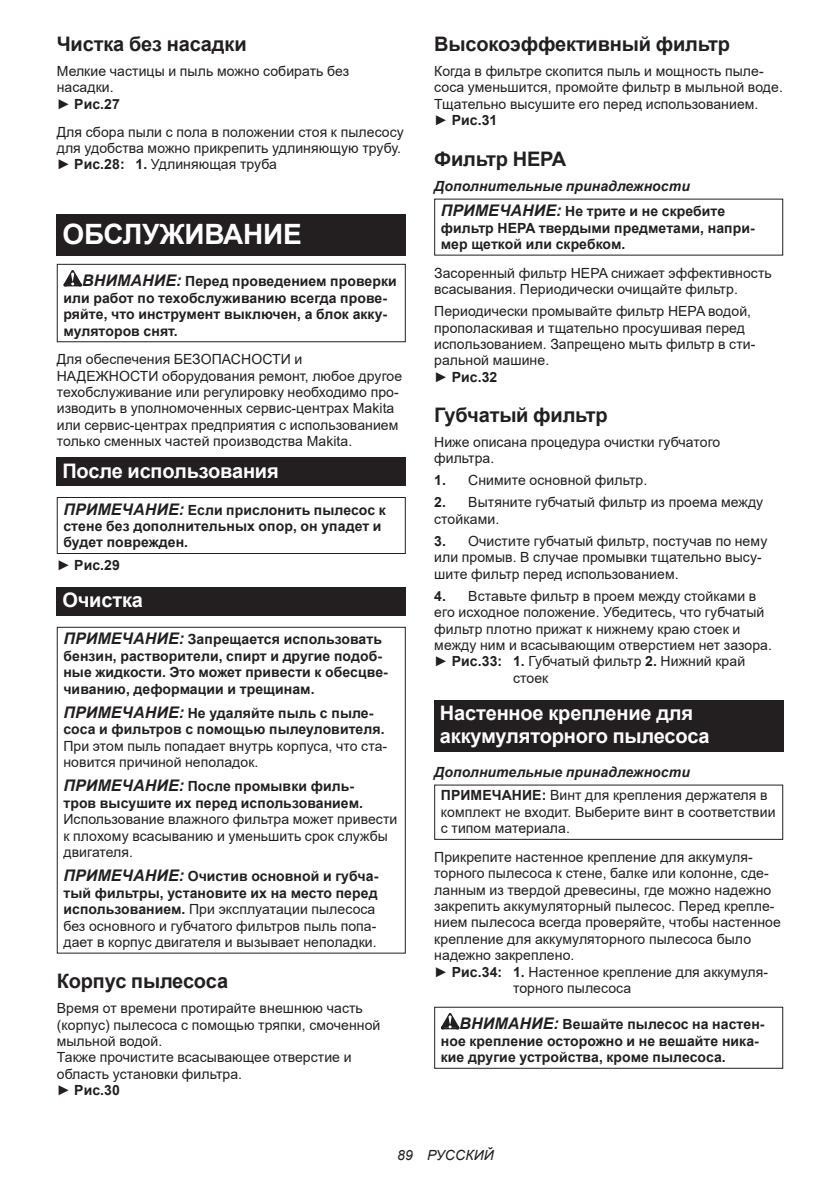
<style>
.page{position:relative;width:840px;height:1191px;background:#fff}
.page>*{position:absolute;margin:0;border:0;box-sizing:border-box;transform-origin:0 0}
.t1{font:700 28px "Arial";letter-spacing:-.01em;color:#fff}
.t2{font:700 20px "Arial";letter-spacing:-.01em;color:#231f20}
.t3{font:700 20px/23.4px "Arial";letter-spacing:-.01em;color:#fff}
.t4{font:14px/16.4px "Arial";letter-spacing:.005em;color:#231f20}
.t5{font:700 14px/16.4px "Arial";letter-spacing:.005em;color:#231f20}
.t6{font:italic 700 14px/25.6px "Arial";letter-spacing:.005em;color:#231f20}
.t7{font:italic 14px "Arial";letter-spacing:.005em;color:#231f20}
.s1{font-weight:700}
.s2{font-style:italic;font-size:16px}
.s3{font-weight:400}
.s4{font-weight:700;font-style:italic;font-size:16px}
.s5{font-size:16px}
.s6{font-style:normal}
.s7{font-weight:400;font-style:normal}
</style>
<div class="page">
<div style="left:57px;top:215px;width:348px;height:41px;background:#231f20"></div>
<svg style="left:63px;top:270px;width:19px;height:16px"></svg>
<div style="left:57px;top:264px;width:348px;height:78px;border:1px solid #231f20"></div>
<div style="left:57px;top:457px;width:348px;height:29px;background:#231f20"></div>
<div style="left:57px;top:497px;width:348px;height:57px;border:1px solid #231f20"></div>
<div style="left:57px;top:587px;width:348px;height:29px;background:#231f20"></div>
<div style="left:57px;top:627px;width:348px;height:326px;border:1px solid #231f20"></div>
<div style="left:434px;top:699px;width:348px;height:52px;background:#231f20"></div>
<div style="left:434px;top:784px;width:348px;height:56px;border:1px solid #231f20"></div>
<svg style="left:440px;top:1013px;width:19px;height:16px"></svg>
<div style="left:434px;top:1006px;width:348px;height:62px;border:1px solid #231f20"></div>
<h2 class="t2" style="left:57px;top:30px;width:191px">Чистка без насадки</h2>
<p class="t4" style="left:57px;top:63px;width:294px">Мелкие частицы и пыль можно собирать без насадки.<br>► <span class="s1">Рис.27</span></p>
<p class="t4" style="left:57px;top:123px;width:348px">Для сбора пыли с пола в положении стоя к пылесосу для удобства можно прикрепить удлиняющую трубу. ► <span class="s1">Рис.28: 1.</span> Удлиняющая труба</p>
<h1 class="t1" style="left:62px;top:215px;width:241px">ОБСЛУЖИВАНИЕ</h1>
<p class="t5" style="left:63px;top:273px;width:335px;text-indent:19px"><span class="s2">ВНИМАНИЕ:</span> Перед проведением проверки или работ по техобслуживанию всегда прове&shy;ряйте, что инструмент выключен, а блок акку&shy;муляторов снят.</p>
<p class="t4" style="left:57px;top:351px;width:347px">Для обеспечения БЕЗОПАСНОСТИ и НАДЕЖНОСТИ оборудования ремонт, любое другое техобслуживание или регулировку необходимо про&shy;изводить в уполномоченных сервис-центрах Makita или сервис-центрах предприятия с использованием только сменных частей производства Makita.</p>
<h2 class="t3" style="left:62px;top:459px;width:218px">После использования</h2>
<p class="t5" style="left:63px;top:501px;width:324px"><span class="s2">ПРИМЕЧАНИЕ:</span> Если прислонить пылесос к стене без дополнительных опор, он упадет и будет поврежден.</p>
<p class="t5" style="left:57px;top:557px;width:65px"><span class="s3">►</span> Рис.29</p>
<h2 class="t3" style="left:62px;top:589px;width:82px">Очистка</h2>
<p class="t5" style="left:63px;top:631px;width:326px"><span class="s2">ПРИМЕЧАНИЕ:</span> Запрещается использовать бензин, растворители, спирт и другие подоб&shy;ные жидкости. Это может привести к обесцве&shy;чиванию, деформации и трещинам.</p>
<p class="t5" style="left:63px;top:705px;width:322px"><span class="s2">ПРИМЕЧАНИЕ:</span> Не удаляйте пыль с пыле&shy;соса и фильтров с помощью пылеуловителя.</p>
<p class="t4" style="left:63px;top:737px;width:325px">При этом пыль попадает внутрь корпуса, что ста&shy;новится причиной неполадок.</p>
<p class="t5" style="left:63px;top:778px;width:301px"><span class="s2">ПРИМЕЧАНИЕ:</span> После промывки филь&shy;тров высушите их перед использованием.</p>
<p class="t4" style="left:63px;top:811px;width:335px">Использование влажного фильтра может привести к плохому всасыванию и уменьшить срок службы двигателя.</p>
<p class="t4" style="left:63px;top:868px;width:316px"><span class="s4">ПРИМЕЧАНИЕ:</span> <span class="s1">Очистив основной и губча&shy;тый фильтры, установите их на место перед использованием.</span> При эксплуатации пылесоса без основного и губчатого фильтров пыль попа&shy;дает в корпус двигателя и вызывает неполадки.</p>
<h2 class="t2" style="left:57px;top:967px;width:173px">Корпус пылесоса</h2>
<p class="t4" style="left:57px;top:1000px;width:325px">Время от времени протирайте внешнюю часть (корпус) пылесоса с помощью тряпки, смоченной мыльной водой.<br>Также прочистите всасывающее отверстие и область установки фильтра.<br>► <span class="s1">Рис.30</span></p>
<h2 class="t2" style="left:434px;top:30px;width:297px">Высокоэффективный фильтр</h2>
<p class="t4" style="left:434px;top:63px;width:350px">Когда в фильтре скопится пыль и мощность пыле&shy;соса уменьшится, промойте фильтр в мыльной воде.<br>Тщательно высушите его перед использованием.<br>► <span class="s1">Рис.31</span></p>
<h2 class="t2" style="left:434px;top:144px;width:134px">Фильтр HEPA</h2>
<p class="t6" style="left:440px;top:173px;width:286px;text-indent:-7px">Дополнительные принадлежности<br><span class="s5">ПРИМЕЧАНИЕ:</span> <span class="s6">Не трите и не скребите</span></p>
<p class="t5" style="left:440px;top:220px;width:315px">фильтр HEPA твердыми предметами, напри&shy;мер щеткой или скребком.</p>
<p class="t4" style="left:434px;top:264px;width:339px">Засоренный фильтр HEPA снижает эффективность всасывания. Периодически очищайте фильтр.</p>
<p class="t4" style="left:434px;top:303px;width:322px">Периодически промывайте фильтр HEPA водой, прополаскивая и тщательно просушивая перед использованием. Запрещено мыть фильтр в сти&shy;ральной машине.<br>► <span class="s1">Рис.32</span></p>
<h2 class="t2" style="left:434px;top:401px;width:175px">Губчатый фильтр</h2>
<p class="t4" style="left:434px;top:434px;width:287px">Ниже описана процедура очистки губчатого фильтра.</p>
<p class="t4" style="left:434px;top:472px;width:214px"><span class="s1">1.</span> Снимите основной фильтр.</p>
<p class="t4" style="left:434px;top:494px;width:330px"><span class="s1">2.</span> Вытяните губчатый фильтр из проема между стойками.</p>
<p class="t4" style="left:434px;top:533px;width:334px"><span class="s1">3.</span> Очистите губчатый фильтр, постучав по нему или промыв. В случае промывки тщательно высу&shy;шите фильтр перед использованием.</p>
<p class="t4" style="left:434px;top:587px;width:323px"><span class="s1">4.</span> Вставьте фильтр в проем между стойками в</p>
<p class="t4" style="left:434px;top:604px;width:331px">его исходное положение. Убедитесь, что губчатый</p>
<p class="t4" style="left:434px;top:620px;width:307px">фильтр плотно прижат к нижнему краю стоек и</p>
<p class="t4" style="left:434px;top:636px;width:339px">между ним и всасывающим отверстием нет зазора.</p>
<p class="t4" style="left:434px;top:653px;width:312px">► <span class="s1">Рис.33: 1.</span> Губчатый фильтр <span class="s1">2.</span> Нижний край</p>
<p class="t4" style="left:512px;top:669px;width:37px">стоек</p>
<h2 class="t3" style="left:439px;top:701px;width:271px">Настенное крепление для аккумуляторного пылесоса</h2>
<p class="t6" style="left:440px;top:760px;width:328px;line-height:23.8px;text-indent:-7px">Дополнительные принадлежности<br><span class="s6">ПРИМЕЧАНИЕ:</span> <span class="s7">Винт для крепления держателя в</span></p>
<p class="t4" style="left:440px;top:803px;width:336px">комплект не входит. Выберите винт в соответствии с типом материала.</p>
<p class="t4" style="left:434px;top:848px;width:320px">Прикрепите настенное крепление для аккумуля-</p>
<p class="t4" style="left:434px;top:865px;width:336px">торного пылесоса к стене, балке или колонне, сде-</p>
<p class="t4" style="left:434px;top:881px;width:338px">ланным из твердой древесины, где можно надежно</p>
<p class="t4" style="left:434px;top:898px;width:341px">закрепить аккумуляторный пылесос. Перед крепле-</p>
<p class="t4" style="left:434px;top:914px;width:348px">нием пылесоса всегда проверяйте, чтобы настенное</p>
<p class="t4" style="left:434px;top:930px;width:318px">крепление для аккумуляторного пылесоса было</p>
<p class="t4" style="left:434px;top:947px;width:141px">надежно закреплено.</p>
<p class="t4" style="left:434px;top:963px;width:335px">► <span class="s1">Рис.34: 1.</span> Настенное крепление для аккумуля-</p>
<p class="t4" style="left:512px;top:979px;width:119px">торного пылесоса</p>
<p class="t5" style="left:440px;top:1016px;width:325px;text-indent:19px"><span class="s2">ВНИМАНИЕ:</span> Вешайте пылесос на настен&shy;ное крепление осторожно и не вешайте ника&shy;кие другие устройства, кроме пылесоса.</p>
<p class="t7" style="left:397px;top:1146px;width:98px">89 РУССКИЙ</p>
</div>
